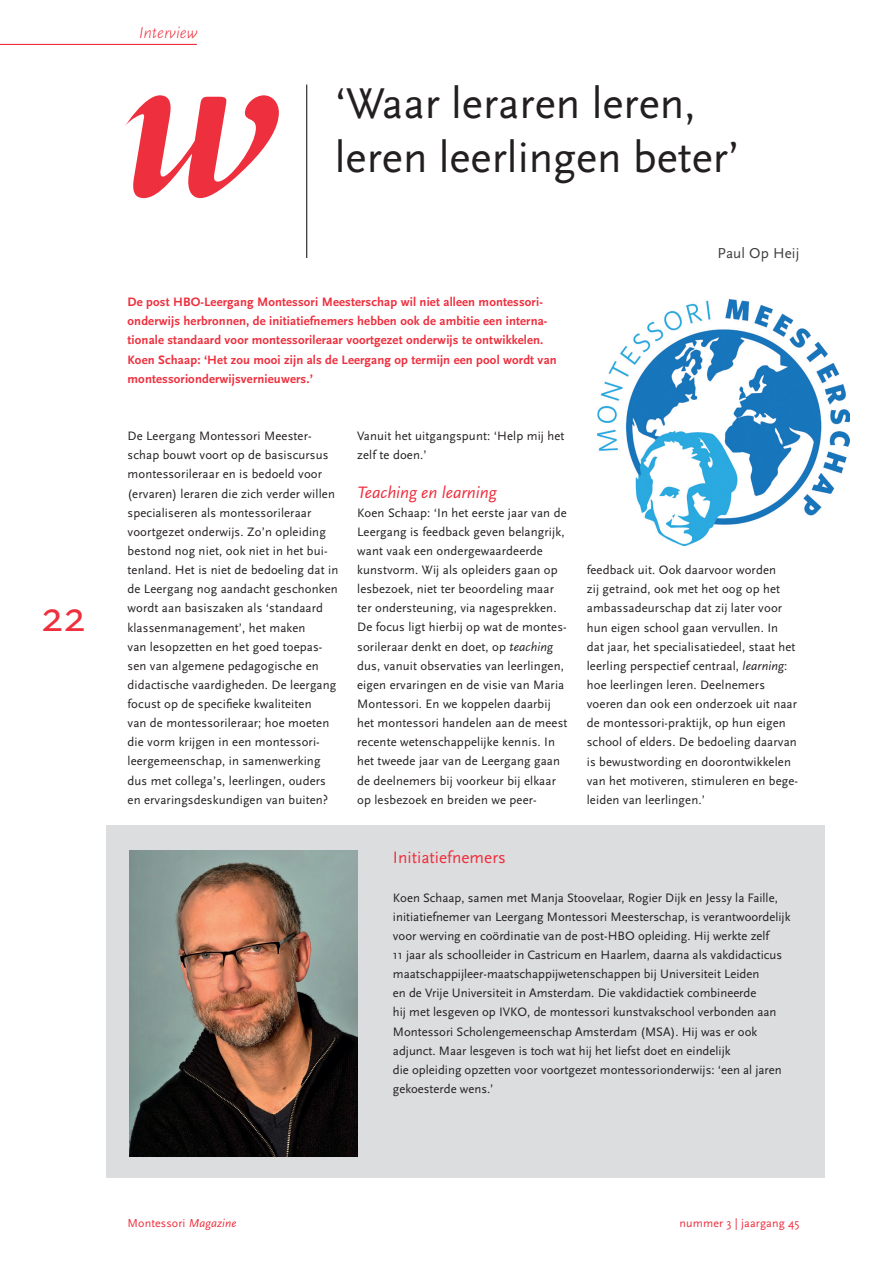
<style>
.page{position:relative;width:893px;height:1263px;background:#fff}
.page>*{position:absolute;margin:0;border:0;box-sizing:border-box;transform-origin:0 0}
.t1{font:italic 238.95px "NMV Bembo Std Bold";color:#ee2f3e}
.t2{font:45px/54px "Scala Sans";color:#231f20}
.t3{font:45px "Scala Sans";color:#ee2f3e}
.t4{font:italic 17.25px "Scala Sans";color:#ee2f3e}
.t5{font:17.25px "Scala Sans";color:#ee2f3e}
.t6{font:italic 300 16.5px "Scala Sans";color:#ee2f3e}
.t7{font:15px "Scala Sans";letter-spacing:.01em;color:#3e3e3f}
.t8{font:12.75px/19.2px "Scala Sans";letter-spacing:.01em;color:#231f20}
.t9{font:700 12.75px/19.2px "Scala Sans";letter-spacing:.01em;color:#ee2f3e}
.t10{font:12px "Scala Sans";letter-spacing:.01em;color:#ee2f3e}
.t11{font:12px "Scala Sans";letter-spacing:.01em;color:#ee2f3e}
.s1{font-style:italic}
</style>
<div class="page">
<img style="left:597px;top:299px;width:252px;height:246px">
<hr style="left:306px;top:85px;width:1px;height:173px;background:#231f20">
<hr style="left:0;top:44px;width:197px;height:1px;background:#ee2f3e">
<div style="left:106px;top:825px;width:719px;height:353px;background:#dcdddf"></div>
<img style="left:129px;top:850px;width:228px;height:307px">
<h2 class="t3" style="left:42px;top:592px;width:46px">22</h2>
<p class="t6" style="left:139px;top:24px;width:61px">Interview</p>
<h1 class="t1" style="left:118px;top:-11px;width:161px">w</h1>
<h2 class="t2" style="left:335px;top:77px;width:406px">‘Waar leraren leren, leren leerlingen beter’</h2>
<p class="t7" style="left:717px;top:245px;width:83px">Paul Op Heij</p>
<p class="t9" style="left:128px;top:293px;width:431px">De post HBO-Leergang Montessori Meesterschap wil niet alleen montessori&shy;onderwijs herbronnen, de initiatiefnemers hebben ook de ambitie een interna&shy;tionale standaard voor montessorileraar voortgezet onderwijs te ontwikkelen.<br>Koen Schaap: ‘Het zou mooi zijn als de Leergang op termijn een pool wordt van montessorionderwijsvernieuwers.’</p>
<p class="t8" style="left:128px;top:427px;width:212px">De Leergang Montessori Meester&shy;schap bouwt voort op de basiscursus montessorileraar en is bedoeld voor (ervaren) leraren die zich verder willen specialiseren als montessorileraar voortgezet onderwijs. Zo’n opleiding bestond nog niet, ook niet in het bui&shy;tenland. Het is niet de bedoeling dat in de Leergang nog aandacht geschonken wordt aan basiszaken als ‘standaard klassenmanagement’, het maken<br>van lesopzetten en het goed toepas&shy;sen van algemene pedagogische en didactische vaardigheden. De leergang focust op de specifieke kwaliteiten<br>van de montessorileraar; hoe moeten die vorm krijgen in een montessori&shy;leergemeenschap, in samenwerking dus met collega’s, leerlingen, ouders en ervaringsdeskundigen van buiten?</p>
<p class="t8" style="left:357px;top:427px;width:209px">Vanuit het uitgangspunt: ‘Help mij het zelf te doen.’</p>
<h3 class="t4" style="left:357px;top:482px;width:141px">Teaching en learning</h3>
<p class="t8" style="left:357px;top:503px;width:212px">Koen Schaap: ‘In het eerste jaar van de Leergang is feedback geven belangrijk, want vaak een ondergewaardeerde kunstvorm. Wij als opleiders gaan op lesbezoek, niet ter beoordeling maar ter ondersteuning, via nagesprekken.<br>De focus ligt hierbij op wat de montes&shy;sorileraar denkt en doet, op <span class="s1">teaching </span>dus, vanuit observaties van leerlingen, eigen ervaringen en de visie van Maria Montessori. En we koppelen daarbij het montessori handelen aan de meest recente wetenschappelijke kennis. In het tweede jaar van de Leergang gaan de deelnemers bij voorkeur bij elkaar op lesbezoek en breiden we peer-</p>
<p class="t8" style="left:587px;top:561px;width:213px">feedback uit. Ook daarvoor worden<br>zij getraind, ook met het oog op het ambassadeurschap dat zij later voor hun eigen school gaan vervullen. In dat jaar, het specialisatiedeel, staat het leerling perspectief centraal, <span class="s1">learning</span>: hoe leerlingen leren. Deelnemers voeren dan ook een onderzoek uit naar de montessori-praktijk, op hun eigen school of elders. De bedoeling daarvan is bewustwording en doorontwikkelen van het motiveren, stimuleren en bege&shy;leiden van leerlingen.’</p>
<h3 class="t5" style="left:393px;top:848px;width:114px">Initiatiefnemers</h3>
<p class="t8" style="left:393px;top:888px;width:399px">Koen Schaap, samen met Manja Stoovelaar, Rogier Dijk en Jessy la Faille, initiatiefnemer van Leergang Montessori Meesterschap, is verantwoordelijk voor werving en coördinatie van de post-HBO opleiding. Hij werkte zelf<br>11 jaar als schoolleider in Castricum en Haarlem, daarna als vakdidacticus maatschappijleer-maatschappijwetenschappen bij Universiteit Leiden<br>en de Vrije Universiteit in Amsterdam. Die vakdidactiek combineerde<br>hij met lesgeven op IVKO, de montessori kunstvakschool verbonden aan Montessori Scholengemeenschap Amsterdam (MSA). Hij was er ook adjunct. Maar lesgeven is toch wat hij het liefst doet en eindelijk<br>die opleiding opzetten voor voortgezet montessorionderwijs: ‘een al jaren gekoesterde wens.’</p>
<p class="t10" style="left:128px;top:1217px;width:110px">Montessori <span class="s1">Magazine</span></p>
<p class="t11" style="left:680px;top:1217px;width:121px">nummer 3 | jaargang 45</p>
</div>
